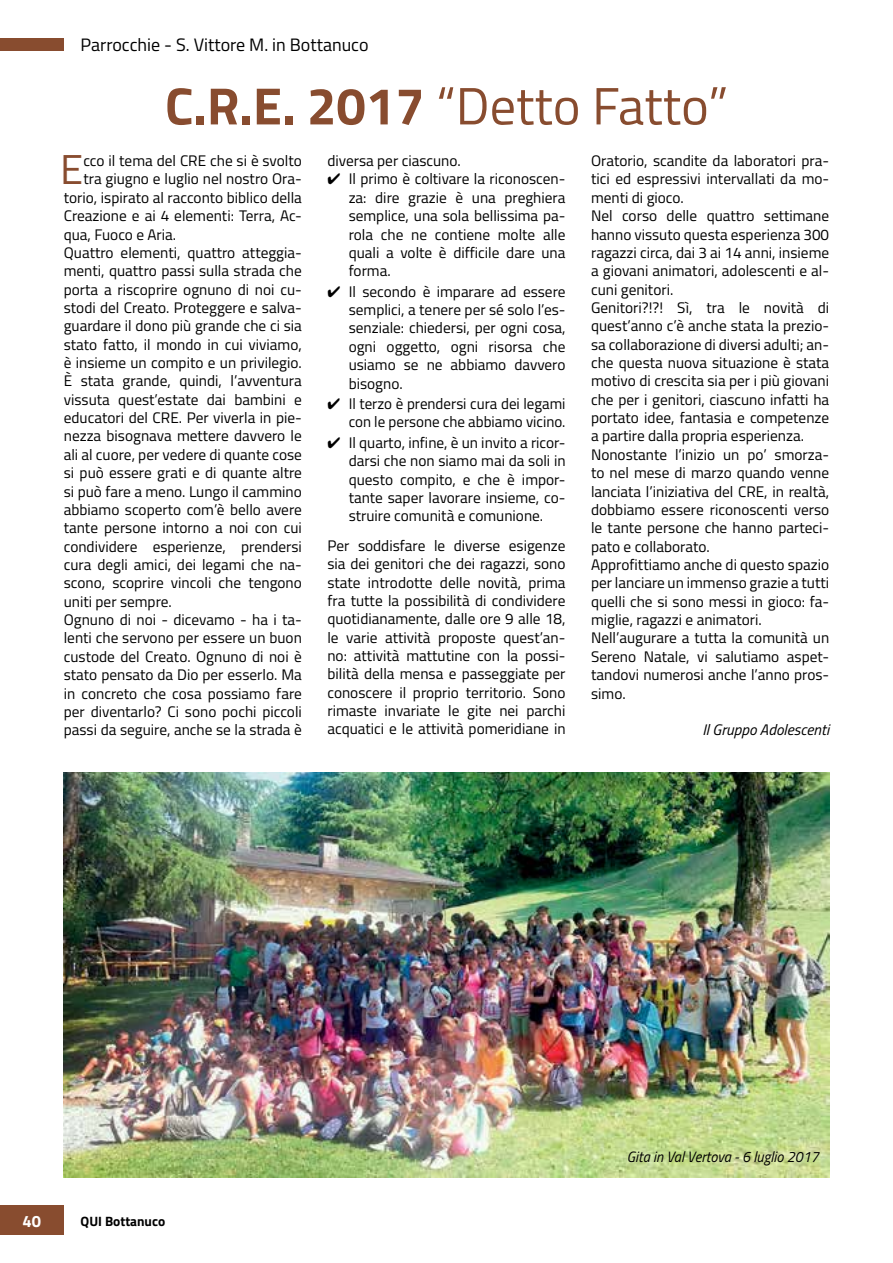
<style>
.page{position:relative;width:893px;height:1263px;background:#fff}
.page>*{position:absolute;margin:0;border:0;box-sizing:border-box;transform-origin:0 0}
.t1{font:52.5px "Titillium";color:#884c2f}
.t2{font:41.85px "Titillium";color:#884c2f}
.t3{font:18px "Titillium";color:#000}
.t4{font:700 16.5px "Titillium";color:#fff}
.t5{font:15.3px/18.3px "Titillium";color:#000;text-align:justify}
.t6{font:italic 15.3px "Titillium";color:#000}
.t7{font:italic 15px "Titillium";color:#000;scale:.96 1}
.t8{font:700 13.5px "Titillium";color:#000}
.s1{font-weight:700}
</style>
<div class="page">
<div style="left:0;top:38px;width:64px;height:13px;background:#884c2f"></div>
<div style="left:0;top:1205px;width:64px;height:30px;background:#884c2f"></div>
<img style="left:64px;top:772px;width:765px;height:406px">
<p class="t3" style="left:81px;top:31px;width:289px">Parrocchie - S. Vittore M. in Bottanuco</p>
<h1 class="t1" style="left:165px;top:68px;width:565px"><span class="s1">C.R.E. 2017</span> “Detto Fatto”</h1>
<h2 class="t2" style="left:60px;top:139px;width:25px">E</h2>
<p class="t5" style="left:83px;top:151px;width:220px">cco il tema del CRE che si è svolto</p>
<p class="t5" style="left:83px;top:169px;width:220px">tra giugno e luglio nel nostro Ora-</p>
<p class="t5" style="left:64px;top:188px;width:240px">torio, ispirato al racconto biblico della</p>
<p class="t5" style="left:64px;top:206px;width:240px">Creazione e ai 4 elementi: Terra, Ac-</p>
<p class="t5" style="left:64px;top:224px;width:114px">qua, Fuoco e Aria.</p>
<p class="t5" style="left:64px;top:243px;width:240px">Quattro elementi, quattro atteggia-</p>
<p class="t5" style="left:64px;top:261px;width:240px">menti, quattro passi sulla strada che</p>
<p class="t5" style="left:64px;top:279px;width:240px">porta a riscoprire ognuno di noi cu-</p>
<p class="t5" style="left:64px;top:298px;width:240px">stodi del Creato. Proteggere e salva-</p>
<p class="t5" style="left:64px;top:316px;width:240px">guardare il dono più grande che ci sia</p>
<p class="t5" style="left:64px;top:334px;width:240px">stato fatto, il mondo in cui viviamo,</p>
<p class="t5" style="left:64px;top:353px;width:240px">è insieme un compito e un privilegio.</p>
<p class="t5" style="left:64px;top:371px;width:240px">È stata grande, quindi, l’avventura</p>
<p class="t5" style="left:64px;top:389px;width:240px">vissuta quest’estate dai bambini e</p>
<p class="t5" style="left:64px;top:408px;width:240px">educatori del CRE. Per viverla in pie-</p>
<p class="t5" style="left:64px;top:426px;width:240px">nezza bisognava mettere davvero le</p>
<p class="t5" style="left:64px;top:445px;width:240px">ali al cuore, per vedere di quante cose</p>
<p class="t5" style="left:64px;top:463px;width:240px">si può essere grati e di quante altre</p>
<p class="t5" style="left:64px;top:481px;width:240px">si può fare a meno. Lungo il cammino</p>
<p class="t5" style="left:64px;top:500px;width:240px">abbiamo scoperto com’è bello avere</p>
<p class="t5" style="left:64px;top:518px;width:240px">tante persone intorno a noi con cui</p>
<p class="t5" style="left:64px;top:536px;width:240px">condividere esperienze, prendersi</p>
<p class="t5" style="left:64px;top:555px;width:240px">cura degli amici, dei legami che na-</p>
<p class="t5" style="left:64px;top:573px;width:240px">scono, scoprire vincoli che tengono</p>
<p class="t5" style="left:64px;top:591px;width:110px">uniti per sempre.</p>
<p class="t5" style="left:64px;top:610px;width:240px">Ognuno di noi - dicevamo - ha i ta-</p>
<p class="t5" style="left:64px;top:628px;width:240px">lenti che servono per essere un buon</p>
<p class="t5" style="left:64px;top:647px;width:240px">custode del Creato. Ognuno di noi è</p>
<p class="t5" style="left:64px;top:665px;width:240px">stato pensato da Dio per esserlo. Ma</p>
<p class="t5" style="left:64px;top:683px;width:240px">in concreto che cosa possiamo fare</p>
<p class="t5" style="left:64px;top:702px;width:240px">per diventarlo? Ci sono pochi piccoli</p>
<p class="t5" style="left:64px;top:720px;width:240px">passi da seguire, anche se la strada è</p>
<p class="t5" style="left:327px;top:151px;width:135px">diversa per ciascuno.</p>
<p class="t5" style="left:349px;top:169px;width:218px;text-indent:-21px">✔ Il primo è coltivare la riconoscen&shy;za: dire grazie è una preghiera semplice, una sola bellissima pa&shy;rola che ne contiene molte alle quali a volte è difficile dare una forma.</p>
<p class="t5" style="left:349px;top:281px;width:218px;text-indent:-21px">✔ Il secondo è imparare ad essere semplici, a tenere per sé solo l’es&shy;senziale: chiedersi, per ogni cosa, ogni oggetto, ogni risorsa che usiamo se ne abbiamo davvero bisogno.</p>
<p class="t5" style="left:327px;top:394px;width:240px;text-align:right">✔ Il terzo è prendersi cura dei legami con le persone che abbiamo vicino.</p>
<p class="t5" style="left:349px;top:433px;width:218px;text-indent:-21px">✔ Il quarto, infine, è un invito a ricor&shy;darsi che non siamo mai da soli in questo compito, e che è impor&shy;tante saper lavorare insieme, co&shy;struire comunità e comunione.</p>
<p class="t5" style="left:327px;top:535px;width:240px">Per soddisfare le diverse esigenze sia dei genitori che dei ragazzi, sono state introdotte delle novità, prima fra tutte la possibilità di condividere quotidianamente, dalle ore 9 alle 18, le varie attività proposte quest’an&shy;no: attività mattutine con la possi&shy;bilità della mensa e passeggiate per conoscere il proprio territorio. Sono rimaste invariate le gite nei parchi acquatici e le attività pomeridiane in</p>
<p class="t5" style="left:591px;top:151px;width:240px;text-align:left">Oratorio, scandite da laboratori pra&shy;tici ed espressivi intervallati da mo&shy;menti di gioco.<br>Nel corso delle quattro settimane hanno vissuto questa esperienza 300 ragazzi circa, dai 3 ai 14 anni, insieme a giovani animatori, adolescenti e al&shy;cuni genitori.<br>Genitori?!?! Sì, tra le novità di quest’anno c’è anche stata la prezio&shy;sa collaborazione di diversi adulti; an&shy;che questa nuova situazione è stata motivo di crescita sia per i più giovani che per i genitori, ciascuno infatti ha portato idee, fantasia e competenze a partire dalla propria esperienza.<br>Nonostante l’inizio un po’ smorza&shy;to nel mese di marzo quando venne lanciata l’iniziativa del CRE, in realtà, dobbiamo essere riconoscenti verso le tante persone che hanno parteci&shy;pato e collaborato.<br>Approfittiamo anche di questo spazio per lanciare un immenso grazie a tutti quelli che si sono messi in gioco: fa&shy;miglie, ragazzi e animatori.<br>Nell’augurare a tutta la comunità un Sereno Natale, vi salutiamo aspet&shy;tandovi numerosi anche l’anno pros&shy;simo.</p>
<p class="t6" style="left:702px;top:719px;width:128px">Il Gruppo Adolescenti</p>
<p class="t4" style="left:23px;top:1209px;width:20px">40</p>
<p class="t8" style="left:81px;top:1210px;width:86px">QUI Bottanuco</p>
<p class="t7" style="left:627px;top:1146px;width:202px">Gita in Val Vertova - 6 luglio 2017</p>
</div>
